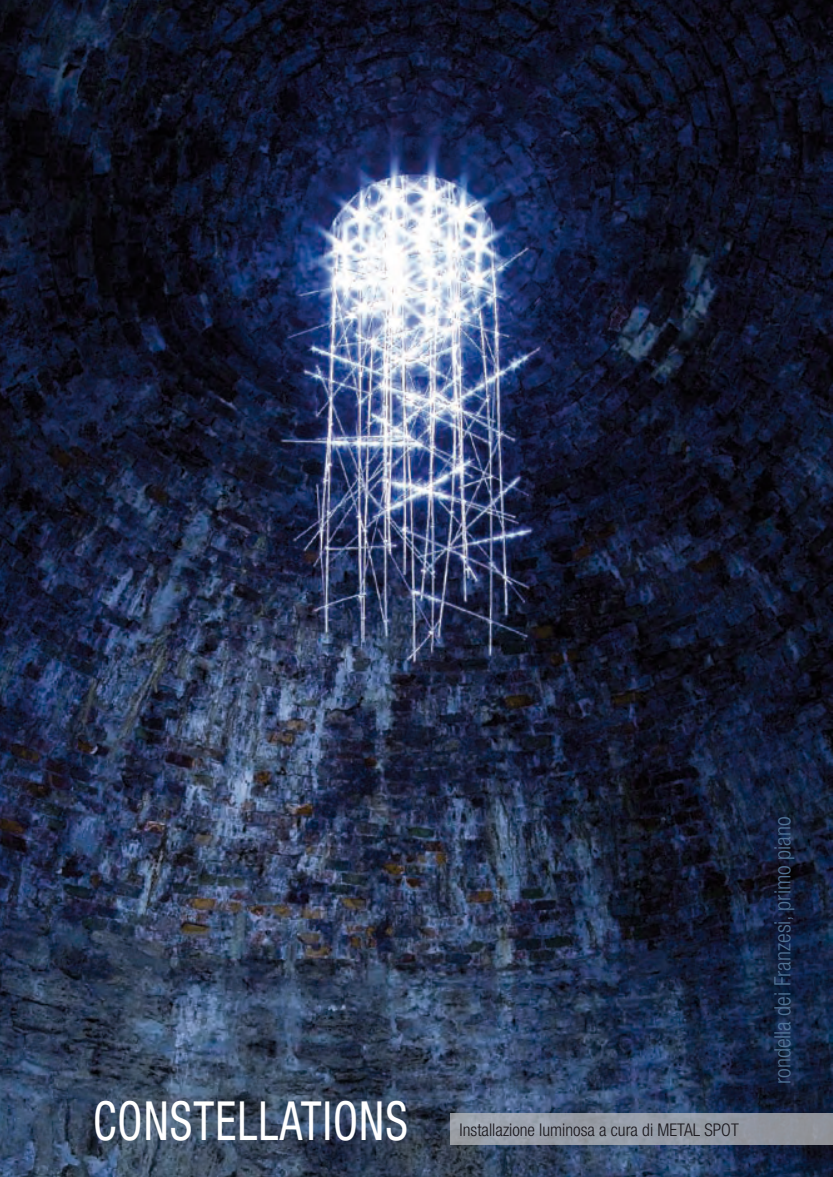
<style>
.page{position:relative;width:833px;height:1177px;background:#fff}
.page>*{position:absolute;margin:0;border:0;box-sizing:border-box;transform-origin:0 0}
.t1{font:condensed 54px "Helvetica Neue";letter-spacing:.025em;color:#fff;scale:.83 1}
.t2{font:300 condensed 22.5px "Helvetica Neue";color:#587c9f}
.t3{font:300 condensed 17.5px "Helvetica Neue";color:#1a171c}
</style>
<div class="page">
<img style="left:0;top:0;width:833px;height:1176px">
<div style="left:450px;top:1113px;width:383px;height:32px;background:linear-gradient(to right,#9ea5af,#8f939c)"></div>
<h1 class="t1" style="left:93px;top:1089px;width:381px">CONSTELLATIONS</h1>
<p class="t3" style="left:459px;top:1119px;width:281px">Installazione luminosa a cura di METAL SPOT</p>
<p class="t2" style="left:769px;top:1084px;width:269px;rotate:-90deg">rondella dei Franzesi, primo piano</p>
</div>
